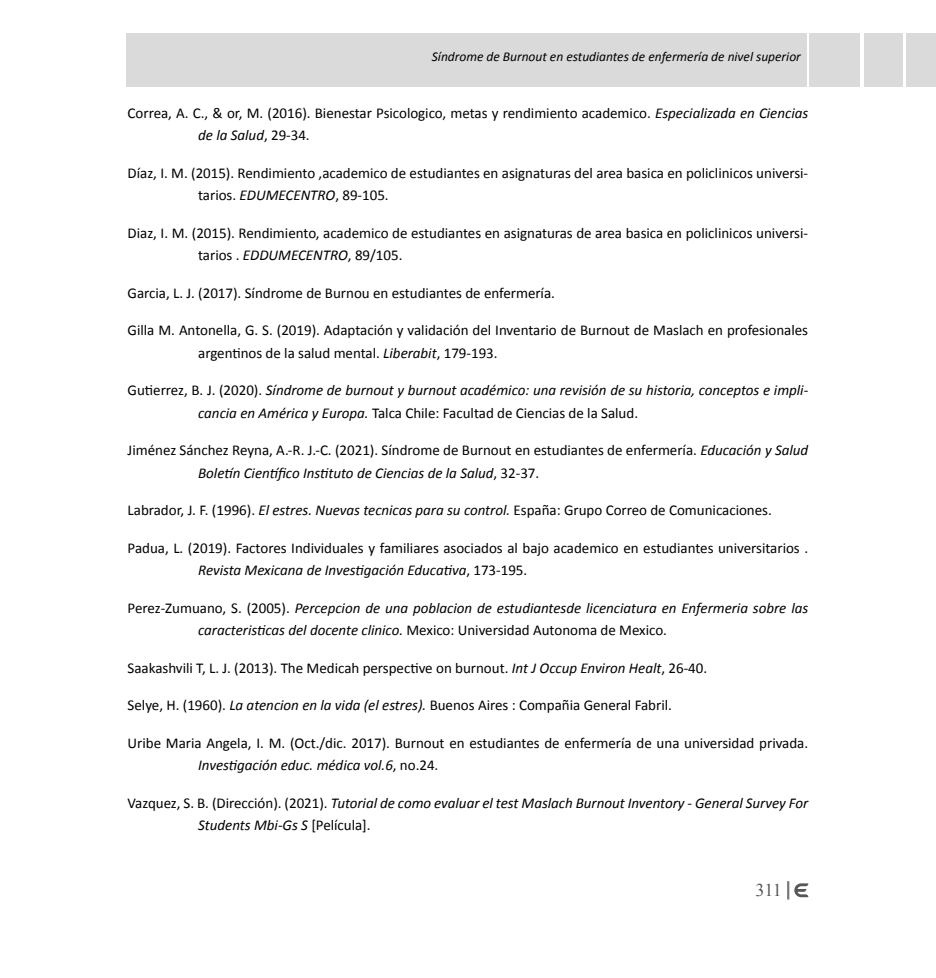
<style>
.page{position:relative;width:936px;height:978px;background:#fff}
.page>*{position:absolute;margin:0;border:0;box-sizing:border-box;transform-origin:0 0}
.t1{font:18px "Times New Roman";color:#575756}
.t2{font:15px/22.5px "Calibri";color:#000}
.t3{font:italic 15px/22.5px "Calibri";color:#000}
.t4{font:italic 13.5px "Calibri";color:#000}
.s1{font-style:italic}
.s2{font-style:normal}
</style>
<div class="page">
<svg style="left:787px;top:881px;width:21px;height:18px"></svg>
<div style="left:863px;top:33px;width:39px;height:53px;background:#dadada"></div>
<div style="left:906px;top:33px;width:29px;height:53px;background:#dadada"></div>
<div style="left:809px;top:33px;width:51px;height:53px;background:#dadada"></div>
<div style="left:126px;top:33px;width:680px;height:53px;background:#dadada"></div>
<p class="t4" style="left:432px;top:47px;width:370px">Síndrome de Burnout en estudiantes de enfermería de nivel superior</p>
<p class="t2" style="left:198px;top:101px;width:611px;text-indent:-70px">Correa, A. C., &amp; or, M. (2016). Bienestar Psicologico, metas y rendimiento academico. <span class="s1">Especializada en Ciencias de la Salud</span>, 29-34.</p>
<p class="t2" style="left:198px;top:161px;width:611px;text-indent:-70px">Díaz, I. M. (2015). Rendimiento ,academico de estudiantes en asignaturas del area basica en policlinicos universi&shy;tarios. <span class="s1">EDUMECENTRO</span>, 89-105.</p>
<p class="t2" style="left:198px;top:221px;width:611px;text-indent:-70px">Diaz, I. M. (2015). Rendimiento, academico de estudiantes en asignaturas de area basica en policlinicos universi&shy;tarios . <span class="s1">EDDUMECENTRO</span>, 89/105.</p>
<p class="t2" style="left:128px;top:281px;width:429px">Garcia, L. J. (2017). Síndrome de Burnou en estudiantes de enfermería.</p>
<p class="t2" style="left:198px;top:319px;width:611px;text-indent:-70px">Gilla M. Antonella, G. S. (2019). Adaptación y validación del Inventario de Burnout de Maslach en profesionales argentinos de la salud mental. <span class="s1">Liberabit</span>, 179-193.</p>
<p class="t3" style="left:198px;top:378px;width:611px;text-indent:-70px"><span class="s2">Gutierrez, B. J. (2020).</span> Síndrome de burnout y burnout académico: una revisión de su historia, conceptos e impli&shy;cancia en América y Europa. <span class="s2">Talca Chile: Facultad de Ciencias de la Salud.</span></p>
<p class="t2" style="left:198px;top:439px;width:611px;text-indent:-70px">Jiménez Sánchez Reyna, A.-R. J.-C. (2021). Síndrome de Burnout en estudiantes de enfermería. <span class="s1">Educación y Salud<br>Boletín Científico Instituto de Ciencias de la Salud</span>, 32-37.</p>
<p class="t2" style="left:128px;top:499px;width:645px">Labrador, J. F. (1996). <span class="s1">El estres. Nuevas tecnicas para su control.</span> España: Grupo Correo de Comunicaciones.</p>
<p class="t2" style="left:198px;top:536px;width:611px;text-indent:-70px">Padua, L. (2019). Factores Individuales y familiares asociados al bajo academico en estudiantes universitarios .<br><span class="s1">Revista Mexicana de Investigación Educativa</span>, 173-195.</p>
<p class="t3" style="left:198px;top:596px;width:611px;text-indent:-70px"><span class="s2">Perez-Zumuano, S. (2005).</span> Percepcion de una poblacion de estudiantesde licenciatura en Enfermeria sobre las caracteristicas del docente clinico. <span class="s2">Mexico: Universidad Autonoma de Mexico.</span></p>
<p class="t2" style="left:128px;top:656px;width:581px">Saakashvili T, L. J. (2013). The Medicah perspective on burnout. <span class="s1">Int J Occup Environ Healt</span>, 26-40.</p>
<p class="t2" style="left:128px;top:694px;width:545px">Selye, H. (1960). <span class="s1">La atencion en la vida (el estres).</span> Buenos Aires : Compañia General Fabril.</p>
<p class="t2" style="left:198px;top:731px;width:611px;text-indent:-70px">Uribe Maria Angela, I. M. (Oct./dic. 2017). Burnout en estudiantes de enfermería de una universidad privada.<br><span class="s1">Investigación educ. médica vol.6</span>, no.24.</p>
<p class="t3" style="left:198px;top:791px;width:611px;text-indent:-70px"><span class="s2">Vazquez, S. B. (Dirección). (2021).</span> Tutorial de como evaluar el test Maslach Burnout Inventory - General Survey For<br>Students Mbi-Gs S <span class="s2">[Película].</span></p>
<p class="t1" style="left:755px;top:878px;width:28px">311</p>
</div>
